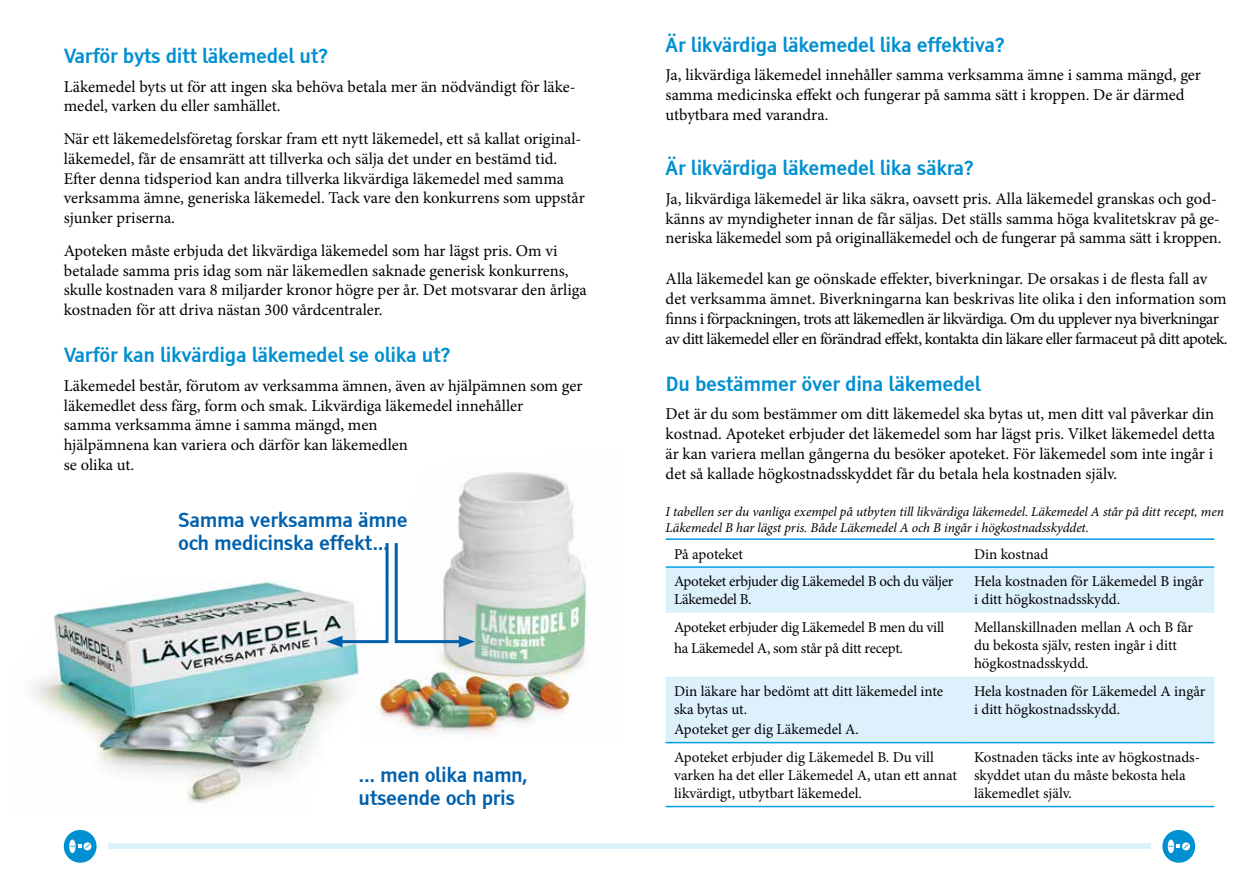
<style>
.page{position:relative;width:1259px;height:893px;background:#fff}
.page>*{position:absolute;margin:0;border:0;box-sizing:border-box;transform-origin:0 0}
.t1{font:19.5px "Tiresias Infofont Z";letter-spacing:-.02em;color:#008fd1}
.t2{font:19.5px/23.4px "Tiresias Infofont Z";letter-spacing:-.02em;color:#0060ac}
.t3{font:16.5px/19.8px "Minion Pro";letter-spacing:-.005em;color:#000}
.t4{font:16.5px/19.8px "Minion Pro";letter-spacing:-.025em;color:#000}
.t5{font:15px/18px "Minion Pro";letter-spacing:-.005em;color:#000}
.t6{font:italic 13.5px/16.2px "Minion Pro";letter-spacing:-.005em;color:#000}
</style>
<div class="page">
<svg style="left:665px;top:568px;width:549px;height:174px;fill:#ddf1fd"></svg>
<svg style="left:665px;top:743px;width:549px;height:63px"></svg>
<hr style="left:665px;top:538px;width:300px;height:2px;background:#009fe3">
<hr style="left:965px;top:538px;width:249px;height:2px;background:#009fe3">
<hr style="left:665px;top:566px;width:300px;height:2px;background:#009fe3">
<hr style="left:965px;top:566px;width:249px;height:2px;background:#009fe3">
<hr style="left:665px;top:742px;width:300px;height:1px;background:#009fe3">
<hr style="left:965px;top:742px;width:249px;height:1px;background:#009fe3">
<hr style="left:665px;top:806px;width:300px;height:1px;background:#009fe3">
<hr style="left:965px;top:806px;width:249px;height:1px;background:#009fe3">
<div style="left:108px;top:844px;width:641px;height:5px;background:#ddf1fd"></div>
<div style="left:730px;top:844px;width:421px;height:5px;background:#ddf1fd"></div>
<img style="left:379px;top:472px;width:209px;height:268px">
<img style="left:33px;top:581px;width:327px;height:222px">
<svg style="left:326px;top:540px;width:149px;height:107px"></svg>
<div style="left:64px;top:830px;width:33px;height:33px;background:#008fd1;border-radius:50%"></div>
<svg style="left:69px;top:839px;width:23px;height:14px"></svg>
<div style="left:1162px;top:830px;width:33px;height:33px;background:#008fd1;border-radius:50%"></div>
<svg style="left:1167px;top:839px;width:23px;height:14px"></svg>
<p class="t1" style="left:64px;top:44px;width:266px">Varför byts ditt läkemedel ut?</p>
<p class="t3" style="left:64px;top:77px;width:513px">Läkemedel byts ut för att ingen ska behöva betala mer än nödvändigt för läke&shy;medel, varken du eller samhället.</p>
<p class="t3" style="left:64px;top:129px;width:522px">När ett läkemedelsföretag forskar fram ett nytt läkemedel, ett så kallat original&shy;läkemedel, får de ensamrätt att tillverka och sälja det under en bestämd tid.<br>Efter denna tidsperiod kan andra tillverka likvärdiga läkemedel med samma verksamma ämne, generiska läkemedel. Tack vare den konkurrens som uppstår sjunker priserna.</p>
<p class="t3" style="left:64px;top:241px;width:524px">Apoteken måste erbjuda det likvärdiga läkemedel som har lägst pris. Om vi betalade samma pris idag som när läkemedlen saknade generisk konkurrens, skulle kostnaden vara 8 miljarder kronor högre per år. Det motsvarar den årliga kostnaden för att driva nästan 300 vårdcentraler.</p>
<p class="t1" style="left:64px;top:343px;width:388px">Varför kan likvärdiga läkemedel se olika ut?</p>
<p class="t3" style="left:64px;top:376px;width:520px">Läkemedel består, förutom av verksamma ämnen, även av hjälpämnen som ger läkemedlet dess färg, form och smak. Likvärdiga läkemedel innehåller<br>samma verksamma ämne i samma mängd, men<br>hjälpämnena kan variera och därför kan läkemedlen<br>se olika ut.</p>
<p class="t2" style="left:178px;top:508px;width:231px">Samma verksamma ämne och medicinska effekt...</p>
<p class="t2" style="left:358px;top:763px;width:171px">... men olika namn, utseende och pris</p>
<p class="t1" style="left:665px;top:32px;width:341px">Är likvärdiga läkemedel lika effektiva?</p>
<p class="t3" style="left:665px;top:65px;width:537px">Ja, likvärdiga läkemedel innehåller samma verksamma ämne i samma mängd, ger samma medicinska effekt och fungerar på samma sätt i kroppen. De är därmed utbytbara med varandra.</p>
<p class="t1" style="left:665px;top:156px;width:310px">Är likvärdiga läkemedel lika säkra?</p>
<p class="t3" style="left:665px;top:189px;width:557px">Ja, likvärdiga läkemedel är lika säkra, oavsett pris. Alla läkemedel granskas och god&shy;känns av myndigheter innan de får säljas. Det ställs samma höga kvalitetskrav på ge&shy;neriska läkemedel som på originalläkemedel och de fungerar på samma sätt i kroppen.</p>
<p class="t4" style="left:665px;top:269px;width:563px">Alla läkemedel kan ge oönskade effekter, biverkningar. De orsakas i de flesta fall av det verksamma ämnet. Biverkningarna kan beskrivas lite olika i den information som finns i förpackningen, trots att läkemedlen är likvärdiga. Om du upplever nya biverkningar av ditt läkemedel eller en förändrad effekt, kontakta din läkare eller farmaceut på ditt apotek.</p>
<p class="t1" style="left:665px;top:372px;width:317px">Du bestämmer över dina läkemedel</p>
<p class="t3" style="left:665px;top:404px;width:551px;text-align:justify">Det är du som bestämmer om ditt läkemedel ska bytas ut, men ditt val påverkar din kostnad. Apoteket erbjuder det läkemedel som har lägst pris. Vilket läkemedel detta är kan variera mellan gångerna du besöker apoteket. För läkemedel som inte ingår i det så kallade högkostnadsskyddet får du betala hela kostnaden själv.</p>
<p class="t6" style="left:665px;top:504px;width:560px">I tabellen ser du vanliga exempel på utbyten till likvärdiga läkemedel. Läkemedel A står på ditt recept, men<br>Läkemedel B har lägst pris. Både Läkemedel A och B ingår i högkostnadsskyddet.</p>
<p class="t5" style="left:674px;top:545px;width:70px">På apoteket</p>
<p class="t5" style="left:974px;top:545px;width:76px">Din kostnad</p>
<p class="t5" style="left:674px;top:573px;width:281px">Apoteket erbjuder dig Läkemedel B och du väljer<br>Läkemedel B.</p>
<p class="t5" style="left:974px;top:573px;width:231px">Hela kostnaden för Läkemedel B ingår i ditt högkostnadsskydd.</p>
<p class="t5" style="left:674px;top:617px;width:272px;line-height:21px">Apoteket erbjuder dig Läkemedel B men du vill ha Läkemedel A, som står på ditt recept.</p>
<p class="t5" style="left:974px;top:619px;width:221px">Mellanskillnaden mellan A och B får du bekosta själv, resten ingår i ditt högkostnadsskydd.</p>
<p class="t5" style="left:674px;top:683px;width:271px">Din läkare har bedömt att ditt läkemedel inte ska bytas ut.</p>
<p class="t5" style="left:674px;top:720px;width:186px">Apoteket ger dig Läkemedel A.</p>
<p class="t5" style="left:974px;top:683px;width:233px">Hela kostnaden för Läkemedel A ingår i ditt högkostnadsskydd.</p>
<p class="t5" style="left:674px;top:748px;width:284px">Apoteket erbjuder dig Läkemedel B. Du vill varken ha det eller Läkemedel A, utan ett annat likvärdigt, utbytbart läkemedel.</p>
<p class="t5" style="left:974px;top:748px;width:228px">Kostnaden täcks inte av högkostnads&shy;skyddet utan du måste bekosta hela läkemedlet själv.</p>
</div>
